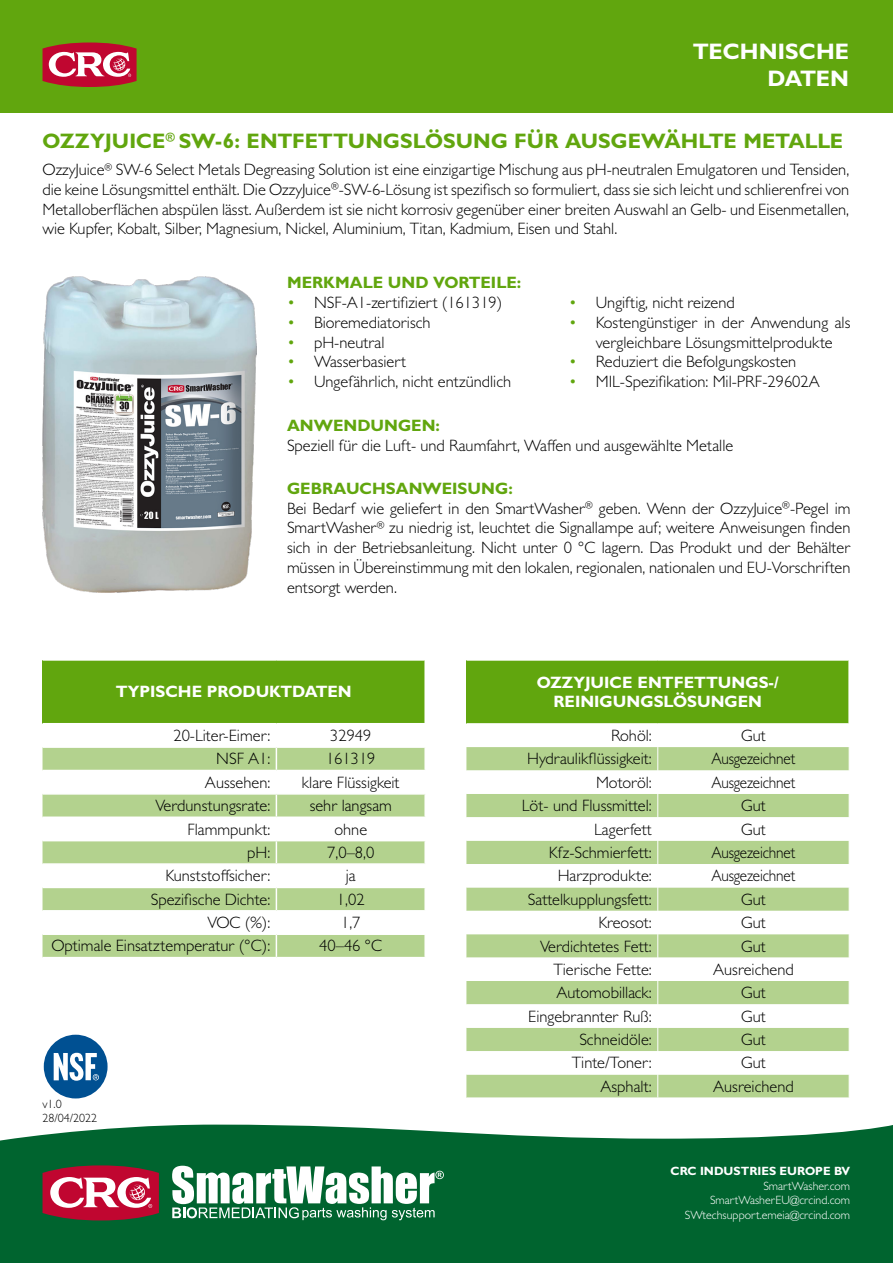
<style>
.page{position:relative;width:893px;height:1263px;background:#fff}
.page>*{position:absolute;margin:0;border:0;box-sizing:border-box;transform-origin:0 0}
.t1{font:700 22.5px/27px "Gill Sans MT Pro";letter-spacing:.005em;color:#fff;text-align:right}
.t2{font:700 21px "Gill Sans MT Pro";color:#61a60e}
.t3{font:300 16.5px/19.8px "Gill Sans MT Pro";color:#000;text-align:justify}
.t4{font:700 16.5px/19.8px "Gill Sans MT Pro";color:#fff;text-align:center}
.t5{font:300 16.5px "Gill Sans MT Pro";color:#000;scale:.93 1}
.t6{font:700 16.5px "Gill Sans MT Pro";color:#61a60e}
.t7{font:300 12px/14.4px "Gill Sans MT Pro";color:#fff;text-align:right}
.t8{font:700 12px "Gill Sans MT Pro";color:#fff}
.t9{font:300 12px/14.4px "Gill Sans MT Pro";color:#000}
.s1{color:#61a60e}
.s2{font-weight:700;color:#61a60e}
</style>
<div class="page">
<svg style="left:0;top:1124px;width:893px;height:139px;background:#116e3d"></svg>
<svg style="left:172px;top:1166px;width:272px;height:54px"></svg>
<svg style="left:43px;top:1165px;width:116px;height:55px"></svg>
<div style="left:0;top:0;width:893px;height:113px;background:#61a60e"></div>
<svg style="left:43px;top:43px;width:94px;height:44px;background:#c74e5e"></svg>
<img style="left:43px;top:277px;width:214px;height:316px">
<svg style="left:44px;top:1035px;width:64px;height:63px"></svg>
<div style="left:43px;top:660px;width:382px;height:64px;background:#61a60e"></div>
<svg style="left:43px;top:748px;width:381px;height:209px;fill:#b3d28e"></svg>
<hr style="left:43px;top:659px;width:233px;height:2px;background:#fff">
<hr style="left:276px;top:659px;width:150px;height:2px;background:#fff">
<hr style="left:424px;top:661px;width:2px;height:62px;background:#fff">
<hr style="left:43px;top:723px;width:233px;height:1px;background:#fff">
<hr style="left:276px;top:723px;width:150px;height:1px;background:#fff">
<hr style="left:43px;top:770px;width:233px;height:1px;background:#fff">
<hr style="left:276px;top:770px;width:150px;height:1px;background:#fff">
<hr style="left:43px;top:793px;width:233px;height:2px;background:#fff">
<hr style="left:276px;top:793px;width:150px;height:2px;background:#fff">
<hr style="left:43px;top:816px;width:233px;height:2px;background:#fff">
<hr style="left:276px;top:816px;width:150px;height:2px;background:#fff">
<hr style="left:43px;top:840px;width:233px;height:1px;background:#fff">
<hr style="left:276px;top:840px;width:150px;height:1px;background:#fff">
<hr style="left:43px;top:863px;width:233px;height:2px;background:#fff">
<hr style="left:276px;top:863px;width:150px;height:2px;background:#fff">
<hr style="left:43px;top:887px;width:233px;height:1px;background:#fff">
<hr style="left:276px;top:887px;width:150px;height:1px;background:#fff">
<hr style="left:43px;top:910px;width:233px;height:1px;background:#fff">
<hr style="left:276px;top:910px;width:150px;height:1px;background:#fff">
<hr style="left:43px;top:933px;width:233px;height:2px;background:#fff">
<hr style="left:276px;top:933px;width:150px;height:2px;background:#fff">
<svg style="left:276px;top:747px;width:1px;height:210px"></svg>
<div style="left:466px;top:660px;width:383px;height:64px;background:#61a60e"></div>
<hr style="left:466px;top:659px;width:192px;height:2px;background:#fff">
<hr style="left:658px;top:659px;width:192px;height:2px;background:#fff">
<hr style="left:848px;top:661px;width:2px;height:62px;background:#fff">
<svg style="left:466px;top:747px;width:383px;height:350px"></svg>
<hr style="left:466px;top:723px;width:192px;height:1px;background:#fff">
<hr style="left:658px;top:723px;width:191px;height:1px;background:#fff">
<h1 class="t1" style="left:693px;top:37px;width:158px">TECHNISCHE<br>DATEN</h1>
<p class="t2" style="left:43px;top:128px;width:802px">OZZYJUICE<sup>®</sup> SW-6: ENTFETTUNGSLÖSUNG FÜR AUSGEWÄHLTE METALLE</p>
<p class="t3" style="left:43px;top:159px;width:808px">OzzyJuice<sup>®</sup> SW-6 Select Metals Degreasing Solution ist eine einzigartige Mischung aus pH-neutralen Emulgatoren und Tensiden, die keine Lösungsmittel enthält. Die OzzyJuice<sup>®</sup>-SW-6-Lösung ist spezifisch so formuliert, dass sie sich leicht und schlierenfrei von Metalloberflächen abspülen lässt. Außerdem ist sie nicht korrosiv gegenüber einer breiten Auswahl an Gelb- und Eisenmetallen, wie Kupfer, Kobalt, Silber, Magnesium, Nickel, Aluminium, Titan, Kadmium, Eisen und Stahl.</p>
<p class="t6" style="left:287px;top:272px;width:236px">MERKMALE UND VORTEILE:</p>
<p class="t3" style="left:287px;top:292px;width:217px"><span class="s1">•</span> NSF-A1-zertifiziert (161319)</p>
<p class="t3" style="left:287px;top:312px;width:145px"><span class="s1">•</span> Bioremediatorisch</p>
<p class="t3" style="left:287px;top:332px;width:99px"><span class="s1">•</span> pH-neutral</p>
<p class="t3" style="left:287px;top:352px;width:121px"><span class="s1">•</span> Wasserbasiert</p>
<p class="t3" style="left:287px;top:371px;width:226px"><span class="s1">•</span> Ungefährlich, nicht entzündlich</p>
<p class="t3" style="left:569px;top:292px;width:167px"><span class="s1">•</span> Ungiftig, nicht reizend</p>
<p class="t3" style="left:569px;top:312px;width:283px;text-align:center"><span class="s1">•</span> Kostengünstiger in der Anwendung als vergleichbare Lösungsmittelprodukte</p>
<p class="t3" style="left:569px;top:352px;width:229px"><span class="s1">•</span> Reduziert die Befolgungskosten</p>
<p class="t3" style="left:569px;top:371px;width:253px"><span class="s1">•</span> MIL-Spezifikation: Mil-PRF-29602A</p>
<p class="t6" style="left:287px;top:415px;width:155px">ANWENDUNGEN:</p>
<p class="t3" style="left:287px;top:435px;width:448px">Speziell für die Luft- und Raumfahrt, Waffen und ausgewählte Metalle</p>
<p class="t3" style="left:287px;top:478px;width:565px;text-align:left"><span class="s2">GEBRAUCHSANWEISUNG:<br></span>Bei Bedarf wie geliefert in den SmartWasher<sup>®</sup> geben. Wenn der OzzyJuice<sup>®</sup>-Pegel im SmartWasher<sup>®</sup> zu niedrig ist, leuchtet die Signallampe auf; weitere Anweisungen finden sich in der Betriebsanleitung. Nicht unter 0 °C lagern. Das Produkt und der Behälter müssen in Übereinstimmung mit den lokalen, regionalen, nationalen und EU-Vorschriften entsorgt werden.</p>
<p class="t4" style="left:116px;top:682px;width:237px">TYPISCHE PRODUKTDATEN</p>
<p class="t3" style="left:173px;top:725px;width:98px">20-Liter-Eimer:</p>
<p class="t3" style="left:330px;top:725px;width:43px">32949</p>
<p class="t3" style="left:216px;top:749px;width:56px">NSF A1:</p>
<p class="t3" style="left:326px;top:749px;width:51px">161319</p>
<p class="t3" style="left:205px;top:772px;width:67px">Aussehen:</p>
<p class="t3" style="left:302px;top:772px;width:99px">klare Flüssigkeit</p>
<p class="t3" style="left:155px;top:795px;width:116px">Verdunstungsrate:</p>
<p class="t3" style="left:310px;top:795px;width:84px">sehr langsam</p>
<p class="t3" style="left:187px;top:819px;width:85px">Flammpunkt:</p>
<p class="t3" style="left:334px;top:819px;width:34px">ohne</p>
<p class="t3" style="left:247px;top:842px;width:25px">pH:</p>
<p class="t3" style="left:327px;top:842px;width:49px">7,0–8,0</p>
<p class="t3" style="left:165px;top:866px;width:107px">Kunststoffsicher:</p>
<p class="t3" style="left:346px;top:866px;width:11px">ja</p>
<p class="t3" style="left:151px;top:889px;width:121px">Spezifische Dichte:</p>
<p class="t3" style="left:337px;top:889px;width:29px">1,02</p>
<p class="t3" style="left:207px;top:912px;width:65px">VOC (%):</p>
<p class="t3" style="left:341px;top:912px;width:21px">1,7</p>
<p class="t3" style="left:51px;top:936px;width:221px">Optimale Einsatztemperatur (°C):</p>
<p class="t3" style="left:319px;top:936px;width:65px">40–46 °C</p>
<p class="t9" style="left:43px;top:1096px;width:56px">v1.0<br>28/04/2022</p>
<p class="t4" style="left:537px;top:672px;width:243px">OZZYJUICE ENTFETTUNGS-/<br>REINIGUNGSLÖSUNGEN</p>
<p class="t3" style="left:611px;top:725px;width:42px">Rohöl:</p>
<p class="t3" style="left:741px;top:725px;width:26px">Gut</p>
<p class="t3" style="left:527px;top:749px;width:126px">Hydraulikflüssigkeit:</p>
<p class="t5" style="left:711px;top:749px;width:92px">Ausgezeichnet</p>
<p class="t3" style="left:596px;top:772px;width:57px">Motoröl:</p>
<p class="t5" style="left:711px;top:772px;width:92px">Ausgezeichnet</p>
<p class="t3" style="left:522px;top:795px;width:131px">Löt- und Flussmittel:</p>
<p class="t3" style="left:741px;top:795px;width:26px">Gut</p>
<p class="t3" style="left:594px;top:819px;width:59px">Lagerfett</p>
<p class="t3" style="left:741px;top:819px;width:26px">Gut</p>
<p class="t3" style="left:549px;top:842px;width:104px">Kfz-Schmierfett:</p>
<p class="t5" style="left:711px;top:842px;width:92px">Ausgezeichnet</p>
<p class="t3" style="left:558px;top:866px;width:96px">Harzprodukte:</p>
<p class="t5" style="left:711px;top:866px;width:92px">Ausgezeichnet</p>
<p class="t3" style="left:528px;top:889px;width:125px">Sattelkupplungsfett:</p>
<p class="t3" style="left:741px;top:889px;width:26px">Gut</p>
<p class="t3" style="left:599px;top:912px;width:55px">Kreosot:</p>
<p class="t3" style="left:741px;top:912px;width:26px">Gut</p>
<p class="t3" style="left:540px;top:936px;width:113px">Verdichtetes Fett:</p>
<p class="t3" style="left:741px;top:936px;width:26px">Gut</p>
<p class="t3" style="left:553px;top:959px;width:100px">Tierische Fette:</p>
<p class="t3" style="left:713px;top:959px;width:82px">Ausreichend</p>
<p class="t3" style="left:556px;top:982px;width:97px">Automobillack:</p>
<p class="t3" style="left:741px;top:982px;width:26px">Gut</p>
<p class="t3" style="left:528px;top:1006px;width:125px">Eingebrannter Ruß:</p>
<p class="t3" style="left:741px;top:1006px;width:26px">Gut</p>
<p class="t3" style="left:579px;top:1029px;width:74px">Schneidöle:</p>
<p class="t3" style="left:741px;top:1029px;width:26px">Gut</p>
<p class="t3" style="left:572px;top:1053px;width:81px">Tinte/Toner:</p>
<p class="t3" style="left:741px;top:1053px;width:26px">Gut</p>
<p class="t3" style="left:601px;top:1076px;width:53px">Asphalt:</p>
<p class="t3" style="left:713px;top:1076px;width:82px">Ausreichend</p>
<p class="t8" style="left:671px;top:1164px;width:181px">CRC INDUSTRIES EUROPE BV</p>
<p class="t7" style="left:685px;top:1178px;width:167px">SmartWasher.com<br>SmartWasherEU@crcind.com<br>SWtechsupport.emeia@crcind.com</p>
</div>
